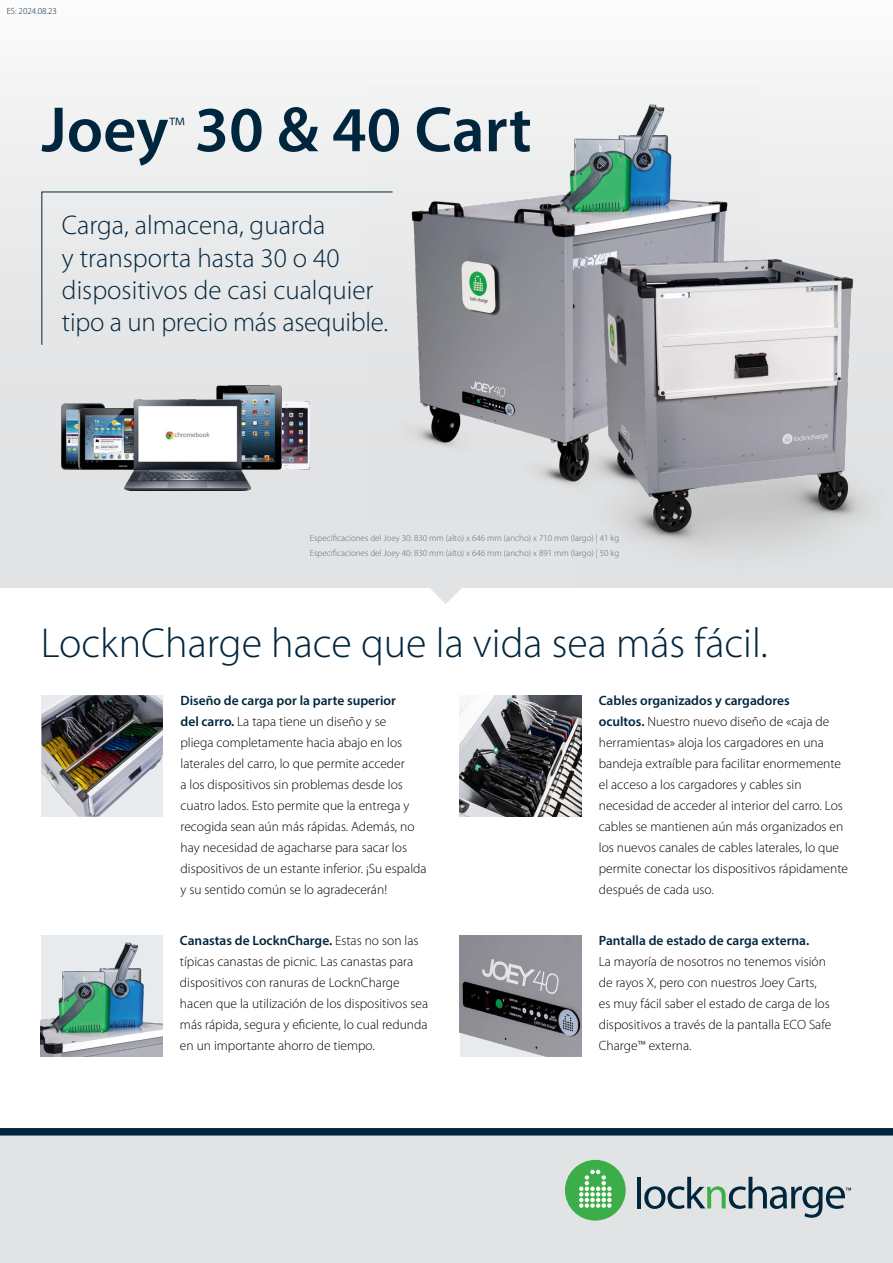
<style>
.page{position:relative;width:893px;height:1263px;background:#fff}
.page>*{position:absolute;margin:0;border:0;box-sizing:border-box;transform-origin:0 0}
.t1{font:600 64.5px "Myriad Pro";color:#00263e}
.t2{font:300 42px "Myriad Pro";color:#00263e}
.t3{font:300 27.15px "Myriad Pro";color:#00263e}
.t4{font:300 27px/32.4px "Myriad Pro";color:#00263e}
.t5{font:300 13.5px/21px "Myriad Pro";color:#000}
.t6{font:600 13.5px "Myriad Pro";color:#00263e}
.t7{font:300 9px/15px "Myriad Pro";color:#606a70}
.t8{font:300 9px "Myriad Pro";color:#00263e}
.s1{font-weight:600;color:#00263e}
</style>
<div class="page">
<div style="left:0;top:0;width:893px;height:588px;background:linear-gradient(to bottom,#f6f7f7,#dcdedf)"></div>
<svg style="left:429px;top:571px;width:33px;height:33px"></svg>
<img style="left:62px;top:403px;width:42px;height:67px">
<img style="left:281px;top:401px;width:29px;height:69px">
<img style="left:78px;top:409px;width:47px;height:61px">
<img style="left:217px;top:386px;width:64px;height:84px">
<img style="left:125px;top:399px;width:125px;height:92px">
<div style="left:0;top:1135px;width:893px;height:128px;background:#e2e3e4"></div>
<img style="left:460px;top:935px;width:121px;height:121px">
<img style="left:41px;top:935px;width:121px;height:121px">
<img style="left:460px;top:695px;width:121px;height:122px">
<img style="left:41px;top:695px;width:122px;height:122px">
<div style="left:41px;top:191px;width:326px;height:155px;background:#e8e8e9"></div>
<div style="left:0;top:1128px;width:893px;height:7px;background:#00263e"></div>
<hr style="left:637px;top:1177px;width:4px;height:31px;background:#00263d">
<div style="left:565px;top:1160px;width:61px;height:60px;background:#3cae49;border-radius:50%"></div>
<svg style="left:579px;top:1170px;width:33px;height:38px"></svg>
<svg style="left:644px;top:1177px;width:207px;height:41px"></svg>
<img style="left:367px;top:84px;width:393px;height:436px">
<img style="left:573px;top:238px;width:320px;height:350px">
<p class="t8" style="left:7px;top:5px;width:52px">ES: 2024.08.23</p>
<h1 class="t1" style="left:41px;top:89px;width:492px">Joey 30 &amp; 40 Cart</h1>
<h3 class="t3" style="left:168px;top:110px;width:18px">™</h3>
<h3 class="t4" style="left:62px;top:209px;width:328px">Carga, almacena, guarda<br>y transporta hasta 30 o 40 dispositivos de casi cualquier tipo a un precio más asequible.</h3>
<p class="t7" style="left:310px;top:531px;width:311px">Especificaciones del Joey 30: 830 mm (alto) x 646 mm (ancho) x 710 mm (largo) | 41 kg<br>Especificaciones del Joey 40: 830 mm (alto) x 646 mm (ancho) x 891 mm (largo) | 50 kg</p>
<h2 class="t2" style="left:41px;top:618px;width:728px">LocknCharge hace que la vida sea más fácil.</h2>
<p class="t5" style="left:181px;top:690px;width:248px"><span class="s1">Diseño de carga por la parte superior<br>del carro.</span> La tapa tiene un diseño y se<br>pliega completamente hacia abajo en los laterales del carro, lo que permite acceder<br>a los dispositivos sin problemas desde los cuatro lados. Esto permite que la entrega y recogida sean aún más rápidas. Además, no hay necesidad de agacharse para sacar los dispositivos de un estante inferior. ¡Su espalda y su sentido común se lo agradecerán!</p>
<p class="t5" style="left:599px;top:690px;width:251px"><span class="s1">Cables organizados y cargadores<br>ocultos.</span> Nuestro nuevo diseño de «caja de herramientas» aloja los cargadores en una bandeja extraíble para facilitar enormemente el acceso a los cargadores y cables sin necesidad de acceder al interior del carro. Los cables se mantienen aún más organizados en los nuevos canales de cables laterales, lo que permite conectar los dispositivos rápidamente después de cada uso.</p>
<p class="t5" style="left:180px;top:930px;width:250px"><span class="s1">Canastas de LocknCharge.</span> Estas no son las típicas canastas de picnic. Las canastas para dispositivos con ranuras de LocknCharge hacen que la utilización de los dispositivos sea más rápida, segura y eficiente, lo cual redunda en un importante ahorro de tiempo.</p>
<p class="t6" style="left:599px;top:932px;width:212px">Pantalla de estado de carga externa.</p>
<p class="t5" style="left:599px;top:951px;width:234px">La mayoría de nosotros no tenemos visión de rayos X, pero con nuestros Joey Carts, es muy fácil saber el estado de carga de los dispositivos a través de la pantalla ECO Safe Charge™ externa.</p>
</div>
